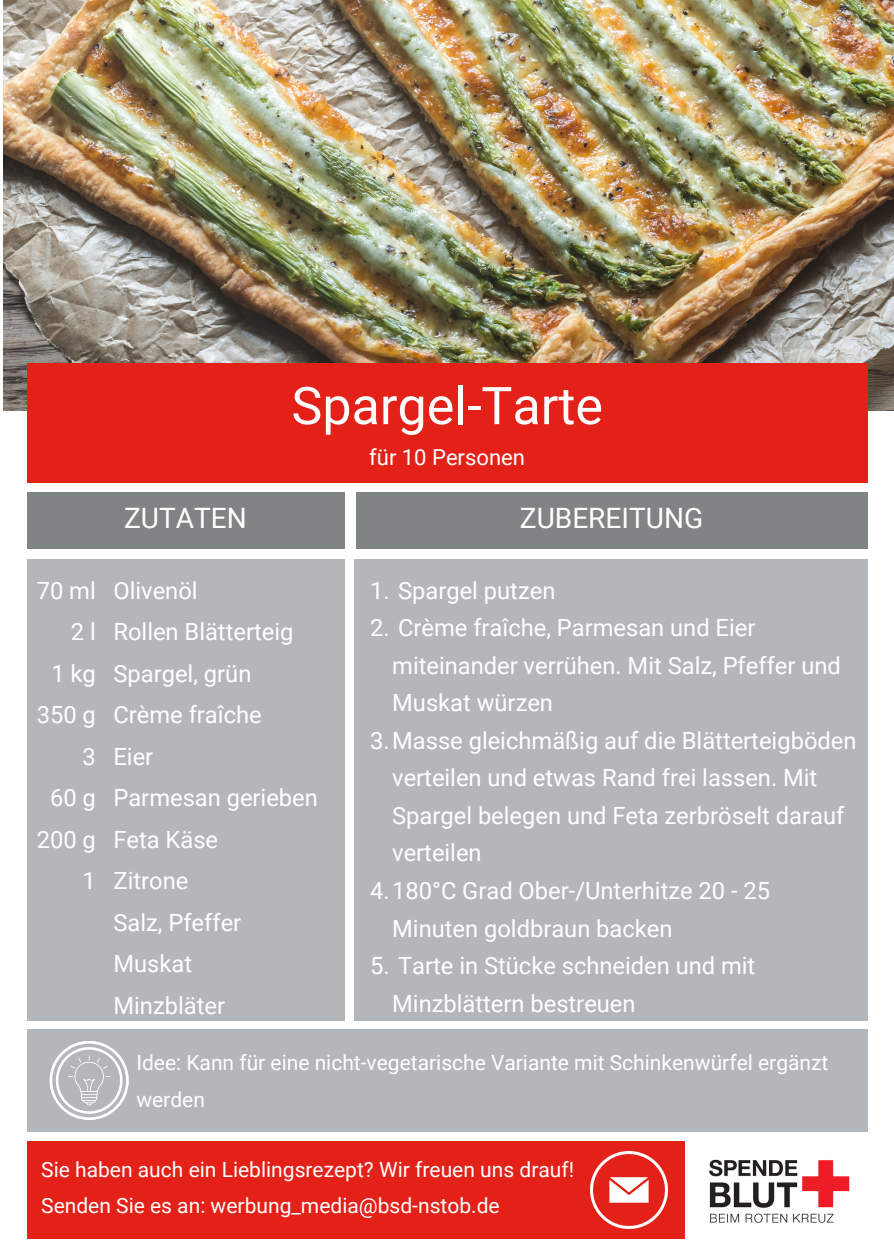
<style>
.page{position:relative;width:894px;height:1258px;background:#fff}
.page>*{position:absolute;margin:0;border:0;box-sizing:border-box;transform-origin:0 0}
.t1{font:51.9px "Roboto";color:#fff}
.t2{font:28.2px "Roboto";color:#fff}
.t3{font:23.7px/37.5px "Roboto";color:#fff}
.t4{font:21.9px "Roboto";color:#fff}
.t5{font:21px/36.9px "Roboto";color:#fff}
</style>
<div class="page">
<img style="left:3px;top:0;width:890px;height:410px">
<div style="left:27px;top:363px;width:840px;height:119px;background:#e32119"></div>
<img style="left:709px;top:1159px;width:141px;height:64px">
<div style="left:27px;top:492px;width:317px;height:56px;background:#818485"></div>
<div style="left:354px;top:559px;width:513px;height:461px;background:#b3b7ba"></div>
<div style="left:27px;top:559px;width:317px;height:461px;background:#b3b7ba"></div>
<div style="left:355px;top:492px;width:512px;height:56px;background:#818485"></div>
<div style="left:27px;top:1029px;width:840px;height:102px;background:#b3b7ba"></div>
<div style="left:27px;top:1141px;width:657px;height:97px;background:#e32119"></div>
<img style="left:590px;top:1152px;width:77px;height:76px">
<svg style="left:50px;top:1041px;width:79px;height:79px"></svg>
<p class="t2" style="left:124px;top:502px;width:124px">ZUTATEN</p>
<p class="t1" style="left:291px;top:376px;width:313px">Spargel-Tarte</p>
<p class="t4" style="left:369px;top:444px;width:157px">für 10 Personen</p>
<p class="t2" style="left:519px;top:502px;width:185px">ZUBEREITUNG</p>
<p class="t3" style="left:37px;top:572px;width:60px">70 ml</p>
<p class="t3" style="left:71px;top:613px;width:26px">2 l</p>
<p class="t3" style="left:51px;top:655px;width:46px">1 kg</p>
<p class="t3" style="left:37px;top:696px;width:61px">350 g</p>
<p class="t3" style="left:83px;top:738px;width:15px">3</p>
<p class="t3" style="left:50px;top:779px;width:47px">60 g</p>
<p class="t3" style="left:37px;top:821px;width:61px">200 g</p>
<p class="t3" style="left:83px;top:862px;width:15px">1</p>
<p class="t3" style="left:113px;top:572px;width:86px">Olivenöl</p>
<p class="t3" style="left:113px;top:613px;width:181px">Rollen Blätterteig</p>
<p class="t3" style="left:113px;top:655px;width:139px">Spargel, grün</p>
<p class="t3" style="left:113px;top:696px;width:150px">Crème fraîche</p>
<p class="t3" style="left:113px;top:738px;width:41px">Eier</p>
<p class="t3" style="left:113px;top:779px;width:206px">Parmesan gerieben</p>
<p class="t3" style="left:113px;top:821px;width:106px">Feta Käse</p>
<p class="t3" style="left:113px;top:862px;width:76px">Zitrone</p>
<p class="t3" style="left:113px;top:904px;width:129px">Salz, Pfeffer</p>
<p class="t3" style="left:113px;top:945px;width:80px">Muskat</p>
<p class="t3" style="left:113px;top:987px;width:113px">Minzbläter</p>
<p class="t3" style="left:370px;top:572px;width:187px">1. Spargel putzen</p>
<p class="t3" style="left:392px;top:609px;width:450px;text-indent:-22px">2. Crème fraîche, Parmesan und Eier miteinander verrühen. Mit Salz, Pfeffer und<br>Muskat würzen</p>
<p class="t3" style="left:392px;top:722px;width:465px;text-indent:-22px">3.Masse gleichmäßig auf die Blätterteigböden verteilen und etwas Rand frei lassen. Mit Spargel belegen und Feta zerbröselt darauf verteilen</p>
<p class="t3" style="left:392px;top:872px;width:379px;text-indent:-22px">4.180°C Grad Ober-/Unterhitze 20 - 25<br>Minuten goldbraun backen</p>
<p class="t3" style="left:392px;top:947px;width:364px;text-indent:-22px">5. Tarte in Stücke schneiden und mit<br>Minzblättern bestreuen</p>
<p class="t5" style="left:136px;top:1044px;width:693px">Idee: Kann für eine nicht-vegetarische Variante mit Schinkenwürfel ergänzt werden</p>
<p class="t5" style="left:41px;top:1151px;width:534px">Sie haben auch ein Lieblingsrezept? Wir freuen uns drauf!</p>
<p class="t5" style="left:41px;top:1187px;width:460px">Senden Sie es an: werbung_media@bsd-nstob.de</p>
</div>
